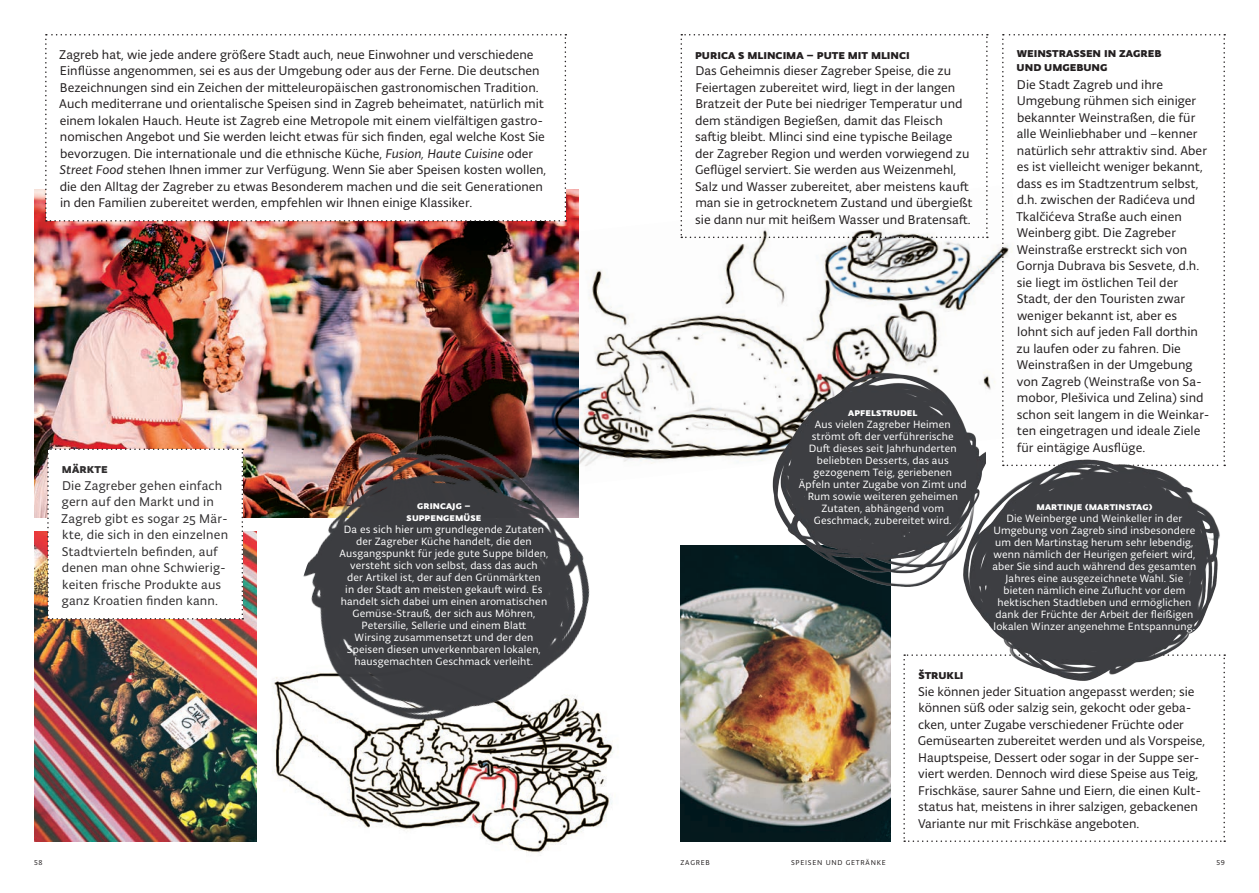
<style>
.page{position:relative;width:1259px;height:893px;background:#fff}
.page>*{position:absolute;margin:0;border:0;box-sizing:border-box;transform-origin:0 0}
.BOXIĆI{font:13.5px/16.5px "Typonine Sans Pro";color:#231f20}
.BIG_TXT{font:13.5px/16.5px "Typonine Sans Pro";letter-spacing:.01em;color:#312f30}
.BOXIĆI-2{font:700 13.5px "Typonine Sans Pro";color:#231f20}
.BIG_TXT-2{font:700 13.5px "Typonine Sans Pro";letter-spacing:.01em;color:#312f30}
.BIG_TXT-3{font:11.25px/12px "Typonine Sans Pro";letter-spacing:.01em;color:#fff;text-align:center}
.BIG_TXT-4{font:700 11.25px "Typonine Sans Pro";letter-spacing:.01em;color:#fff}
.t1{font:7.5px "Typonine Sans Pro";letter-spacing:.1em;color:#231f20}
.s1{font-style:italic}
</style>
<div class="page">
<img style="left:34px;top:531px;width:223px;height:311px">
<img style="left:34px;top:189px;width:482px;height:329px">
<svg style="left:45px;top:34px;width:521px;height:188px"></svg>
<img style="left:238px;top:620px;width:374px;height:233px">
<svg style="left:47px;top:448px;width:196px;height:171px"></svg>
<img style="left:271px;top:397px;width:343px;height:371px">
<svg style="left:680px;top:34px;width:308px;height:150px"></svg>
<svg style="left:1002px;top:34px;width:223px;height:432px"></svg>
<img style="left:681px;top:546px;width:209px;height:296px">
<svg style="left:903px;top:654px;width:322px;height:188px"></svg>
<img style="left:516px;top:184px;width:523px;height:304px">
<img style="left:759px;top:371px;width:226px;height:223px">
<img style="left:960px;top:454px;width:263px;height:238px">
<p class="BOXIĆI" style="left:59px;top:46px;width:488px">Zagreb hat, wie jede andere größere Stadt auch, neue Einwohner und verschiedene Einflüsse angenommen, sei es aus der Umgebung oder aus der Ferne. Die deutschen Bezeichnungen sind ein Zeichen der mitteleuropäischen gastronomischen Tradition.<br>Auch mediterrane und orientalische Speisen sind in Zagreb beheimatet, natürlich mit einem lokalen Hauch. Heute ist Zagreb eine Metropole mit einem vielfältigen gastro&shy;nomischen Angebot und Sie werden leicht etwas für sich finden, egal welche Kost Sie bevorzugen. Die internationale und die ethnische Küche, <span class="s1">Fusion, Haute Cuisine</span> oder <span class="s1">Street Food</span> stehen Ihnen immer zur Verfügung. Wenn Sie aber Speisen kosten wollen, die den Alltag der Zagreber zu etwas Besonderem machen und die seit Generationen in den Familien zubereitet werden, empfehlen wir Ihnen einige Klassiker.</p>
<p class="BIG_TXT-2" style="left:62px;top:461px;width:47px">märkte</p>
<p class="BIG_TXT" style="left:61px;top:477px;width:168px">Die Zagreber gehen einfach gern auf den Markt und in<br>Zagreb gibt es sogar 25 Mär&shy;kte, die sich in den einzelnen<br>Stadtvierteln befinden, auf denen man ohne Schwierig&shy;keiten frische Produkte aus ganz Kroatien finden kann.</p>
<p class="BIG_TXT-4" style="left:417px;top:498px;width:55px">grincajg –</p>
<p class="BIG_TXT-4" style="left:406px;top:510px;width:76px">suppengemüse</p>
<p class="BIG_TXT-3" style="left:339px;top:523px;width:210px">Da es sich hier um grundlegende Zutaten der Zagreber Küche handelt, die den Ausgangspunkt für jede gute Suppe bilden, versteht sich von selbst, dass das auch<br>der Artikel ist, der auf den Grünmärkten<br>in der Stadt am meisten gekauft wird. Es handelt sich dabei um einen aromatischen Gemüse-Strauß, der sich aus Möhren, Petersilie, Sellerie und einem Blatt<br>Wirsing zusammensetzt und der den Speisen diesen unverkennbaren lokalen, hausgemachten Geschmack verleiht.</p>
<p class="BOXIĆI-2" style="left:695px;top:46px;width:216px">purica s mlincima – pute mit mlinci</p>
<p class="BOXIĆI" style="left:695px;top:63px;width:279px">Das Geheimnis dieser Zagreber Speise, die zu Feiertagen zubereitet wird, liegt in der langen Bratzeit der Pute bei niedriger Temperatur und dem ständigen Begießen, damit das Fleisch saftig bleibt. Mlinci sind eine typische Beilage der Zagreber Region und werden vorwiegend zu Geflügel serviert. Sie werden aus Weizenmehl, Salz und Wasser zubereitet, aber meistens kauft man sie in getrocknetem Zustand und übergießt sie dann nur mit heißem Wasser und Bratensaft.</p>
<p class="BIG_TXT-4" style="left:848px;top:405px;width:71px">apfelstrudel</p>
<p class="BIG_TXT-3" style="left:799px;top:418px;width:169px">Aus vielen Zagreber Heimen strömt oft der verführerische<br>Duft dieses seit Jahrhunderten beliebten Desserts, das aus gezogenem Teig, geriebenen<br>Äpfeln unter Zugabe von Zimt und<br>Rum sowie weiteren geheimen<br>Zutaten, abhängend vom<br>Geschmack, zubereitet wird.</p>
<p class="BOXIĆI-2" style="left:1016px;top:45px;width:146px">weinstrassen in zagreb</p>
<p class="BOXIĆI-2" style="left:1016px;top:58px;width:92px">und umgebung</p>
<p class="BOXIĆI" style="left:1016px;top:76px;width:195px">Die Stadt Zagreb und ihre<br>Umgebung rühmen sich einiger bekannter Weinstraßen, die für alle Weinliebhaber und –kenner natürlich sehr attraktiv sind. Aber es ist vielleicht weniger bekannt, dass es im Stadtzentrum selbst, d.h. zwischen der Radićeva und<br>Tkalčićeva Straße auch einen<br>Weinberg gibt. Die Zagreber<br>Weinstraße erstreckt sich von<br>Gornja Dubrava bis Sesvete, d.h. sie liegt im östlichen Teil der<br>Stadt, der den Touristen zwar weniger bekannt ist, aber es lohnt sich auf jeden Fall dorthin zu laufen oder zu fahren. Die<br>Weinstraßen in der Umgebung von Zagreb (Weinstraße von Sa&shy;mobor, Plešivica und Zelina) sind schon seit langem in die Weinkar&shy;ten eingetragen und ideale Ziele für eintägige Ausflüge.</p>
<p class="BIG_TXT-4" style="left:1036px;top:499px;width:117px">martinje (martinstag)</p>
<p class="BIG_TXT-3" style="left:992px;top:512px;width:206px">Die Weinberge und Weinkeller in der Umgebung von Zagreb sind insbesondere um den Martinstag herum sehr lebendig, wenn nämlich der Heurigen gefeiert wird, aber Sie sind auch während des gesamten Jahres eine ausgezeichnete Wahl. Sie bieten nämlich eine Zuflucht vor dem hektischen Stadtleben und ermöglichen dank der Früchte der Arbeit der fleißigen lokalen Winzer angenehme Entspannung.</p>
<p class="BOXIĆI-2" style="left:918px;top:666px;width:47px">štrukli</p>
<p class="BOXIĆI" style="left:918px;top:683px;width:289px">Sie können jeder Situation angepasst werden; sie können süß oder salzig sein, gekocht oder geba&shy;cken, unter Zugabe verschiedener Früchte oder Gemüsearten zubereitet werden und als Vorspeise, Hauptspeise, Dessert oder sogar in der Suppe ser&shy;viert werden. Dennoch wird diese Speise aus Teig, Frischkäse, saurer Sahne und Eiern, die einen Kult&shy;status hat, meistens in ihrer salzigen, gebackenen Variante nur mit Frischkäse angeboten.</p>
<p class="t1" style="left:791px;top:858px;width:96px">SPEISEN UND GETRÄNKE</p>
<p class="t1" style="left:34px;top:858px;width:10px">58</p>
<p class="t1" style="left:680px;top:858px;width:31px">ZAGREB</p>
<p class="t1" style="left:1216px;top:858px;width:10px">59</p>
</div>
